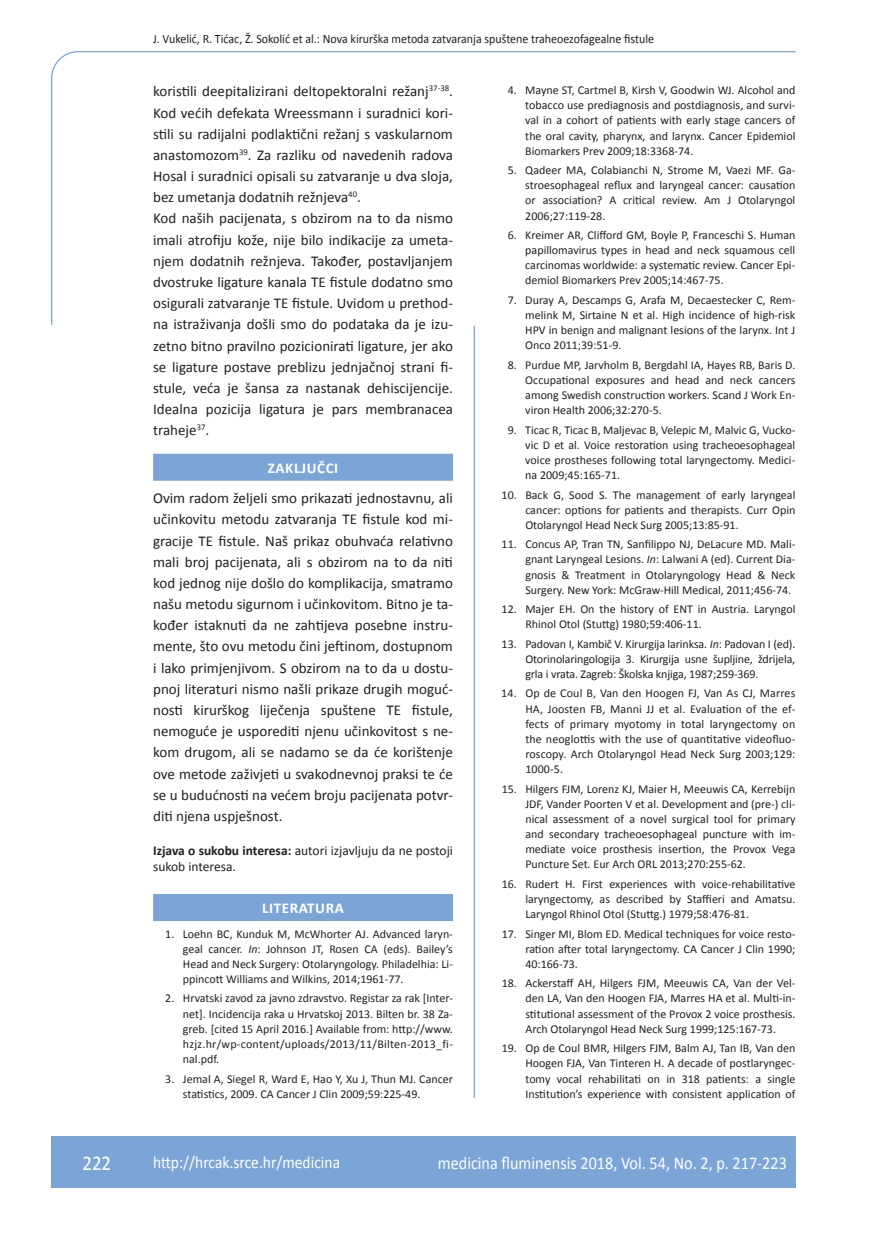
<style>
.page{position:relative;width:872px;height:1234px;background:#fff}
.page>*{position:absolute;margin:0;border:0;box-sizing:border-box;transform-origin:0 0}
.t1{font:21px "Calibri";color:#fff;scale:.9 1}
.t2{font:18px "Calibri";color:#fff;scale:.9 1}
.t3{font:17.25px "Calibri";color:#fff;scale:.9 1}
.t4{font:15px/21.1px "Calibri";color:#231f20}
.t5{font:700 15px "Calibri";letter-spacing:.04em;color:#fff}
.t6{font:13.5px/16.6px "Calibri";color:#231f20}
.t7{font:12.75px "Calibri";color:#231f20;scale:.94 1}
.t8{font:12px/15.1px "Calibri";color:#231f20;text-align:justify}
.s1{font-weight:700}
.s2{font-style:italic}
</style>
<div class="page">
<svg style="left:51px;top:51px;width:745px;height:274px"></svg>
<hr style="left:473px;top:325px;width:2px;height:772px;background:#7ca5d7">
<div style="left:51px;top:1135px;width:744px;height:51px;background:#7ca5d7"></div>
<div style="left:153px;top:453px;width:300px;height:27px;background:#7ca5d7"></div>
<div style="left:153px;top:893px;width:300px;height:27px;background:#7ca5d7"></div>
<p class="t7" style="left:153px;top:30px;width:534px">J. Vukelić, R. Tićac, Ž. Sokolić et al.: Nova kirurška metoda zatvaranja spuštene traheoezofagealne fistule</p>
<p class="t4" style="left:153px;top:80px;width:301px">koristili deepitalizirani deltopektoralni režanj<sup>37-38</sup>.<br>Kod većih defekata Wreessmann i suradnici kori&shy;stili su radijalni podlaktični režanj s vaskularnom anastomozom<sup>39</sup>. Za razliku od navedenih radova Hosal i suradnici opisali su zatvaranje u dva sloja, bez umetanja dodatnih režnjeva<sup>40</sup>.<br>Kod naših pacijenata, s obzirom na to da nismo imali atrofiju kože, nije bilo indikacije za umeta&shy;njem dodatnih režnjeva. Također, postavljanjem dvostruke ligature kanala TE fistule dodatno smo osigurali zatvaranje TE fistule. Uvidom u prethod&shy;na istraživanja došli smo do podataka da je izu&shy;zetno bitno pravilno pozicionirati ligature, jer ako se ligature postave preblizu jednjačnoj strani fi&shy;stule, veća je šansa za nastanak dehiscijencije.<br>Idealna pozicija ligatura je pars membranacea traheje<sup>37</sup>.</p>
<p class="t5" style="left:268px;top:458px;width:72px">ZAKLJUČCI</p>
<p class="t4" style="left:153px;top:487px;width:301px;text-align:justify">Ovim radom željeli smo prikazati jednostavnu, ali učinkovitu metodu zatvaranja TE fistule kod mi&shy;gracije TE fistule. Naš prikaz obuhvaća relativno mali broj pacijenata, ali s obzirom na to da niti kod jednog nije došlo do komplikacija, smatramo našu metodu sigurnom i učinkovitom. Bitno je ta&shy;kođer istaknuti da ne zahtijeva posebne instru&shy;mente, što ovu metodu čini jeftinom, dostupnom i lako primjenjivom. S obzirom na to da u dostu&shy;pnoj literaturi nismo našli prikaze drugih moguć&shy;nosti kirurškog liječenja spuštene TE fistule, nemoguće je usporediti njenu učinkovitost s ne&shy;kom drugom, ali se nadamo se da će korištenje ove metode zaživjeti u svakodnevnoj praksi te će se u budućnosti na većem broju pacijenata potvr&shy;diti njena uspješnost.</p>
<p class="t6" style="left:153px;top:841px;width:301px"><span class="s1">Izjava o sukobu interesa:</span> autori izjavljuju da ne postoji sukob interesa.</p>
<p class="t5" style="left:262px;top:898px;width:83px">LITERATURA</p>
<p class="t8" style="left:183px;top:925px;width:272px;text-indent:-18px">1. Loehn BC, Kunduk M, McWhorter AJ. Advanced laryn&shy;geal cancer. <span class="s2">In</span>: Johnson JT, Rosen CA (eds). Bailey’s Head and Neck Surgery: Otolaryngology. Philadelhia: Li&shy;ppincott Williams and Wilkins, 2014;1961-77.</p>
<p class="t8" style="left:183px;top:990px;width:272px;text-indent:-18px">2. Hrvatski zavod za javno zdravstvo. Registar za rak [Inter&shy;net]. Incidencija raka u Hrvatskoj 2013. Bilten br. 38 Za&shy;greb. [cited 15 April 2016.] Available from: http://www. hzjz.hr/wp-content/uploads/2013/11/Bilten-2013_fi&shy;nal.pdf.</p>
<p class="t8" style="left:183px;top:1070px;width:271px;text-indent:-18px">3. Jemal A, Siegel R, Ward E, Hao Y, Xu J, Thun MJ. Cancer statistics, 2009. CA Cancer J Clin 2009;59:225-49.</p>
<p class="t8" style="left:525px;top:82px;width:271px;text-indent:-18px">4. Mayne ST, Cartmel B, Kirsh V, Goodwin WJ. Alcohol and tobacco use prediagnosis and postdiagnosis, and survi&shy;val in a cohort of patients with early stage cancers of the oral cavity, pharynx, and larynx. Cancer Epidemiol Biomarkers Prev 2009;18:3368-74.</p>
<p class="t8" style="left:525px;top:162px;width:271px;text-indent:-18px">5. Qadeer MA, Colabianchi N, Strome M, Vaezi MF. Ga&shy;stroesophageal reflux and laryngeal cancer: causation or association? A critical review. Am J Otolaryngol 2006;27:119-28.</p>
<p class="t8" style="left:525px;top:227px;width:271px;text-indent:-18px">6. Kreimer AR, Clifford GM, Boyle P, Franceschi S. Human papillomavirus types in head and neck squamous cell carcinomas worldwide: a systematic review. Cancer Epi&shy;demiol Biomarkers Prev 2005;14:467-75.</p>
<p class="t8" style="left:525px;top:292px;width:271px;text-indent:-18px">7. Duray A, Descamps G, Arafa M, Decaestecker C, Rem&shy;melink M, Sirtaine N et al. High incidence of high-risk HPV in benign and malignant lesions of the larynx. Int J Onco 2011;39:51-9.</p>
<p class="t8" style="left:525px;top:356px;width:271px;text-indent:-18px">8. Purdue MP, Jarvholm B, Bergdahl IA, Hayes RB, Baris D.<br>Occupational exposures and head and neck cancers among Swedish construction workers. Scand J Work En&shy;viron Health 2006;32:270-5.</p>
<p class="t8" style="left:525px;top:421px;width:271px;text-indent:-18px">9. Ticac R, Ticac B, Maljevac B, Velepic M, Malvic G, Vucko&shy;vic D et al. Voice restoration using tracheoesophageal voice prostheses following total laryngectomy. Medici&shy;na 2009;45:165-71.</p>
<p class="t8" style="left:525px;top:486px;width:271px;text-indent:-24px">10. Back G, Sood S. The management of early laryngeal cancer: options for patients and therapists. Curr Opin Otolaryngol Head Neck Surg 2005;13:85-91.</p>
<p class="t8" style="left:525px;top:536px;width:271px;text-indent:-24px">11. Concus AP, Tran TN, Sanfilippo NJ, DeLacure MD. Mali&shy;gnant Laryngeal Lesions. <span class="s2">In</span>: Lalwani A (ed). Current Dia&shy;gnosis &amp; Treatment in Otolaryngology Head &amp; Neck Surgery. New York: McGraw-Hill Medical, 2011;456-74.</p>
<p class="t8" style="left:525px;top:601px;width:271px;text-indent:-24px">12. Majer EH. On the history of ENT in Austria. Laryngol<br>Rhinol Otol (Stuttg) 1980;59:406-11.</p>
<p class="t8" style="left:525px;top:635px;width:271px;text-indent:-24px">13. Padovan I, Kambič V. Kirurgija larinksa. <span class="s2">In</span>: Padovan I (ed).<br>Otorinolaringologija 3. Kirurgija usne šupljine, ždrijela, grla i vrata. Zagreb: Školska knjiga, 1987;259-369.</p>
<p class="t8" style="left:525px;top:685px;width:271px;text-indent:-24px">14. Op de Coul B, Van den Hoogen FJ, Van As CJ, Marres HA, Joosten FB, Manni JJ et al. Evaluation of the ef&shy;fects of primary myotomy in total laryngectomy on the neoglottis with the use of quantitative videofluo&shy;roscopy. Arch Otolaryngol Head Neck Surg 2003;129:<br>1000-5.</p>
<p class="t8" style="left:525px;top:780px;width:272px;text-indent:-24px">15. Hilgers FJM, Lorenz KJ, Maier H, Meeuwis CA, Kerrebijn JDF, Vander Poorten V et al. Development and (pre-) cli&shy;nical assessment of a novel surgical tool for primary and secondary tracheoesophageal puncture with im&shy;mediate voice prosthesis insertion, the Provox Vega Puncture Set<span class="s2">.</span> Eur Arch ORL 2013;270:255-62.</p>
<p class="t8" style="left:525px;top:875px;width:271px;text-indent:-24px">16. Rudert H. First experiences with voice-rehabilitative laryngectomy, as described by Staffieri and Amatsu.<br>Laryngol Rhinol Otol (Stuttg.) 1979;58:476-81.</p>
<p class="t8" style="left:525px;top:925px;width:272px;text-indent:-24px">17. Singer MI, Blom ED. Medical techniques for voice resto&shy;ration after total laryngectomy. CA Cancer J Clin 1990; 40:166-73.</p>
<p class="t8" style="left:525px;top:974px;width:271px;text-indent:-24px">18. Ackerstaff AH, Hilgers FJM, Meeuwis CA, Van der Vel&shy;den LA, Van den Hoogen FJA, Marres HA et al. Multi-in&shy;stitutional assessment of the Provox 2 voice prosthesis.<br>Arch Otolaryngol Head Neck Surg 1999;125:167-73.</p>
<p class="t8" style="left:525px;top:1039px;width:271px;text-indent:-24px">19. Op de Coul BMR, Hilgers FJM, Balm AJ, Tan IB, Van den Hoogen FJA, Van Tinteren H. A decade of postlaryngec&shy;tomy vocal rehabilitati on in 318 patients: a single Institution’s experience with consistent application of</p>
<h1 class="t1" style="left:82px;top:1149px;width:33px">222</h1>
<h3 class="t3" style="left:153px;top:1150px;width:209px">http://hrcak.srce.hr/medicina</h3>
<h2 class="t2" style="left:438px;top:1151px;width:389px">medicina fluminensis 2018, Vol. 54, No. 2, p. 217-223</h2>
</div>
